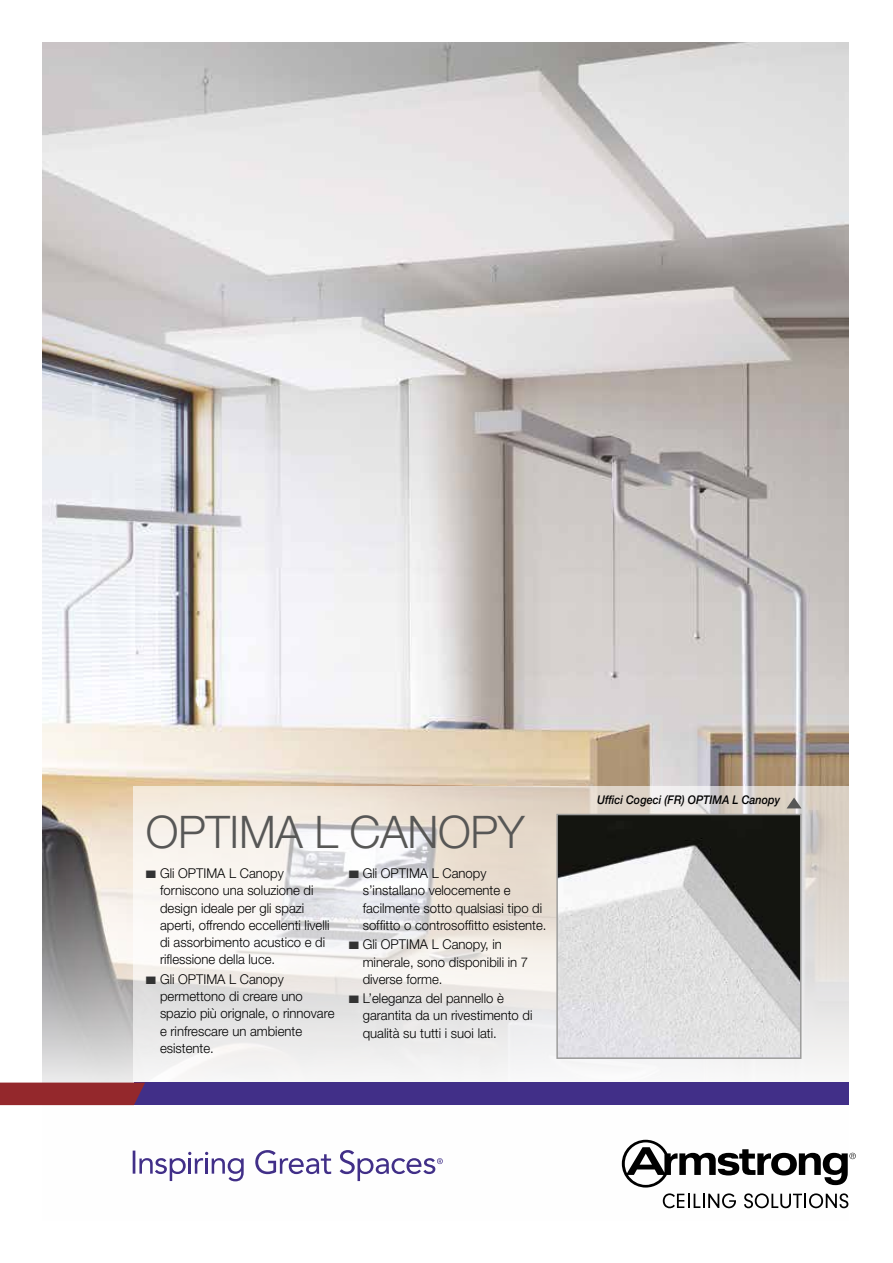
<style>
.page{position:relative;width:893px;height:1263px;background:#fff}
.page>*{position:absolute;margin:0;border:0;box-sizing:border-box;transform-origin:0 0}
.t1{font:300 45px "Helvetica Neue";letter-spacing:-.01em;color:#575756}
.t2{font:300 13.5px/17.2px "Helvetica Neue";color:#000}
.t3{font:italic 500 12px "Helvetica Neue";color:#000;scale:.9 1}
.s1{color:#333}
</style>
<div class="page">
<img style="left:43px;top:43px;width:805px;height:1166px">
<svg style="left:133px;top:787px;width:715px;height:295px"></svg>
<img style="left:559px;top:817px;width:239px;height:239px">
<div style="left:556px;top:814px;width:245px;height:245px;border:2px solid #9d9d9c"></div>
<svg style="left:622px;top:1140px;width:234px;height:47px"></svg>
<svg style="left:663px;top:1193px;width:73px;height:15px"></svg>
<svg style="left:744px;top:1193px;width:104px;height:15px"></svg>
<svg style="left:255px;top:1150px;width:76px;height:24px"></svg>
<svg style="left:133px;top:1150px;width:111px;height:31px"></svg>
<svg style="left:340px;top:1150px;width:103px;height:31px"></svg>
<div style="left:134px;top:1082px;width:714px;height:23px;background:#412f88"></div>
<svg style="left:0;top:1082px;width:145px;height:23px;background:#932c34"></svg>
<svg style="left:787px;top:797px;width:14px;height:11px"></svg>
<h1 class="t1" style="left:146px;top:805px;width:380px">OPTIMA L CANOPY</h1>
<p class="t2" style="left:160px;top:864px;width:171px;text-indent:-14px"><span class="s1">■</span> Gli OPTIMA L Canopy forniscono una soluzione di design ideale per gli spazi aperti, offrendo eccellenti livelli di assorbimento acustico e di riflessione della luce.</p>
<p class="t2" style="left:160px;top:970px;width:176px;text-indent:-14px"><span class="s1">■</span> Gli OPTIMA L Canopy permettono di creare uno spazio più orignale, o rinnovare e rinfrescare un ambiente esistente.</p>
<p class="t2" style="left:363px;top:864px;width:185px;text-indent:-14px"><span class="s1">■</span> Gli OPTIMA L Canopy s’installano velocemente e facilmente sotto qualsiasi tipo di soffitto o controsoffitto esistente.</p>
<p class="t2" style="left:363px;top:935px;width:167px;text-indent:-14px"><span class="s1">■</span> Gli OPTIMA L Canopy, in minerale, sono disponibili in 7 diverse forme.</p>
<p class="t2" style="left:363px;top:989px;width:171px;text-indent:-14px"><span class="s1">■</span> L’eleganza del pannello è garantita da un rivestimento di qualità su tutti i suoi lati.</p>
<p class="t3" style="left:597px;top:793px;width:205px">Uffici Cogeci (FR) OPTIMA L Canopy</p>
</div>
